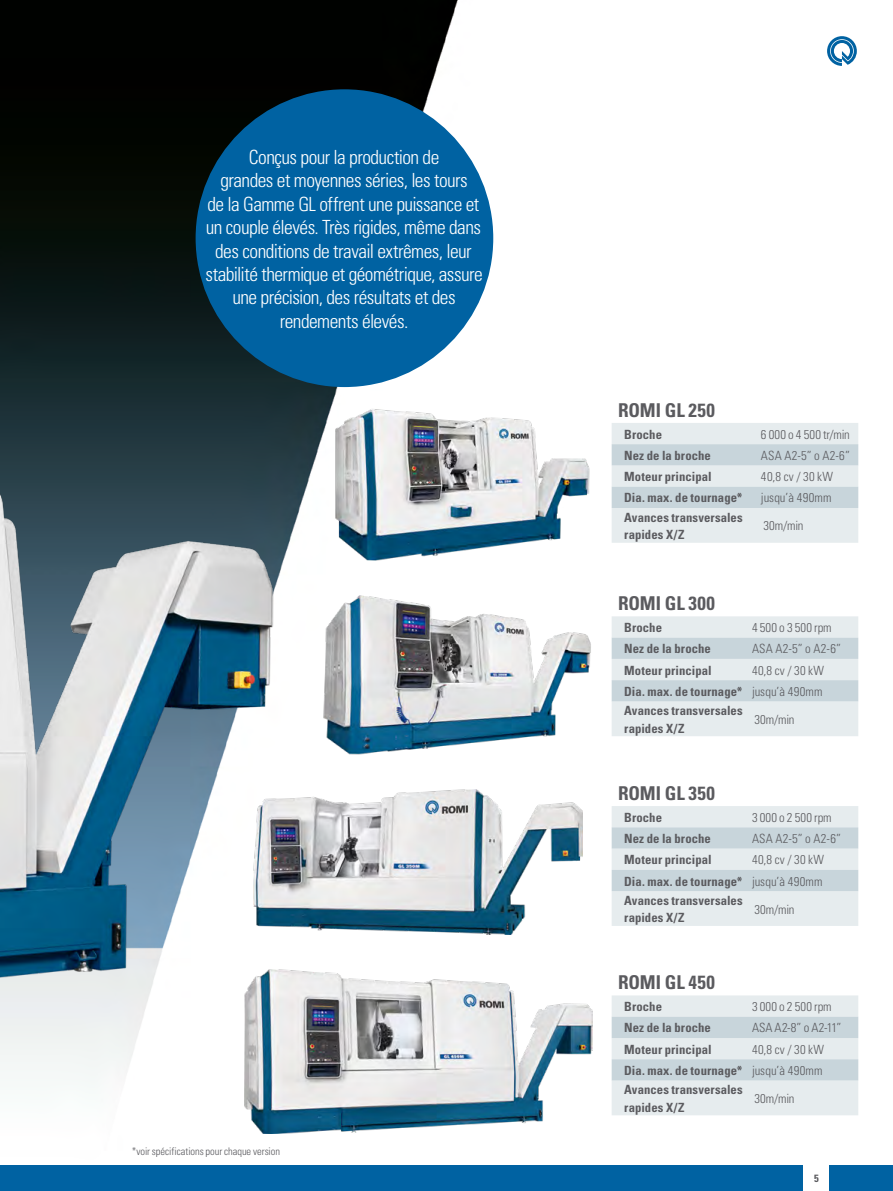
<style>
.page{position:relative;width:893px;height:1191px;background:#fff}
.page>*{position:absolute;margin:0;border:0;box-sizing:border-box;transform-origin:0 0}
.t1{font:300 condensed 19.5px/23.4px "Univers";letter-spacing:-.03em;color:#fff;text-align:center}
.t2{font:700 condensed 19.05px "Univers";letter-spacing:-.005em;color:#5b5b5f}
.t3{font:300 condensed 12.75px/21.3px "Univers";letter-spacing:.01em;color:#5b5b5f;text-align:right}
.t4{font:700 condensed 12.75px/17.5px "Univers";letter-spacing:.005em;color:#5b5b5f}
.t5{font:300 condensed 10.5px "Univers";letter-spacing:-.005em;color:#5b5b5f}
.t6{font:700 condensed 10.5px "Univers";color:#5b5b5f}
.s1{font-weight:700}
</style>
<div class="page">
<img style="left:0;top:0;width:612px;height:1134px">
<img style="left:0;top:352px;width:291px;height:713px">
<img style="left:332px;top:403px;width:264px;height:163px">
<img style="left:253px;top:790px;width:329px;height:144px">
<img style="left:320px;top:587px;width:274px;height:171px">
<img style="left:245px;top:969px;width:348px;height:164px">
<div style="left:196px;top:89px;width:297px;height:298px;background:#0062a2;border-radius:50%"></div>
<svg style="left:612px;top:423px;width:246px;height:120px;background:#dbe3e7"></svg>
<svg style="left:827px;top:36px;width:30px;height:30px"></svg>
<svg style="left:612px;top:616px;width:246px;height:120px;background:#dbe3e7"></svg>
<svg style="left:612px;top:806px;width:246px;height:120px;background:#dbe3e7"></svg>
<svg style="left:612px;top:995px;width:246px;height:120px;background:#dbe3e7"></svg>
<div style="left:829px;top:1165px;width:64px;height:26px;background:#0062a2"></div>
<div style="left:0;top:1165px;width:804px;height:26px;background:#0062a2"></div>
<p class="t1" style="left:206px;top:145px;width:279px">Conçus pour la production de<br>grandes et moyennes séries, les tours<br>de la Gamme GL offrent une puissance et un couple élevés. Très rigides, même dans des conditions de travail extrêmes, leur stabilité thermique et géométrique, assure une précision, des résultats et des rendements élevés.</p>
<p class="t5" style="left:132px;top:1144px;width:150px">*voir spécifications pour chaque version</p>
<h2 class="t2" style="left:618px;top:398px;width:98px">ROMI GL 250</h2>
<p class="t4" style="left:624px;top:425px;width:39px">Broche</p>
<p class="t3" style="left:761px;top:423px;width:90px">6 000 o 4 500 tr/min</p>
<p class="t4" style="left:624px;top:446px;width:88px">Nez de la broche</p>
<p class="t3" style="left:761px;top:445px;width:91px">ASA A2-5” o A2-6”</p>
<p class="t4" style="left:624px;top:468px;width:89px">Moteur principal</p>
<p class="t3" style="left:761px;top:466px;width:74px">40,8 cv / 30 kW</p>
<p class="t4" style="left:624px;top:489px;width:120px">Dia. max. de tournage*</p>
<p class="t3" style="left:761px;top:487px;width:72px">jusqu’à 490mm</p>
<p class="t4" style="left:624px;top:508px;width:120px">Avances transversales rapides X/Z</p>
<p class="t3" style="left:763px;top:515px;width:42px">30m/min</p>
<h2 class="t2" style="left:618px;top:591px;width:98px">ROMI GL 300</h2>
<p class="t4" style="left:624px;top:618px;width:39px">Broche</p>
<p class="t3" style="left:752px;top:617px;width:81px">4 500 o 3 500 rpm</p>
<p class="t4" style="left:624px;top:640px;width:88px">Nez de la broche</p>
<p class="t3" style="left:752px;top:638px;width:91px">ASA A2-5” o A2-6”</p>
<p class="t4" style="left:624px;top:661px;width:89px">Moteur principal</p>
<p class="t3" style="left:624px;top:659px;width:201px">40,8 cv / 30 kW<br><span class="s1">Dia. max. de tournage*</span> jusqu’à 490mm</p>
<p class="t4" style="left:624px;top:702px;width:120px">Avances transversales rapides X/Z</p>
<p class="t3" style="left:754px;top:708px;width:42px">30m/min</p>
<h2 class="t2" style="left:618px;top:781px;width:98px">ROMI GL 350</h2>
<p class="t4" style="left:624px;top:808px;width:39px">Broche</p>
<p class="t3" style="left:752px;top:806px;width:81px">3 000 o 2 500 rpm</p>
<p class="t4" style="left:624px;top:829px;width:88px">Nez de la broche</p>
<p class="t3" style="left:752px;top:828px;width:91px">ASA A2-5” o A2-6”</p>
<p class="t4" style="left:624px;top:851px;width:89px">Moteur principal</p>
<p class="t3" style="left:624px;top:849px;width:201px">40,8 cv / 30 kW<br><span class="s1">Dia. max. de tournage*</span> jusqu’à 490mm</p>
<p class="t4" style="left:624px;top:891px;width:120px">Avances transversales rapides X/Z</p>
<p class="t3" style="left:754px;top:898px;width:42px">30m/min</p>
<h2 class="t2" style="left:618px;top:970px;width:98px">ROMI GL 450</h2>
<p class="t4" style="left:624px;top:997px;width:39px">Broche</p>
<p class="t3" style="left:752px;top:996px;width:81px">3 000 o 2 500 rpm</p>
<p class="t4" style="left:624px;top:1019px;width:88px">Nez de la broche</p>
<p class="t3" style="left:752px;top:1017px;width:91px">ASA A2-8” o A2-11”</p>
<p class="t4" style="left:624px;top:1040px;width:89px">Moteur principal</p>
<p class="t3" style="left:624px;top:1038px;width:201px">40,8 cv / 30 kW<br><span class="s1">Dia. max. de tournage*</span> jusqu’à 490mm</p>
<p class="t4" style="left:624px;top:1080px;width:120px">Avances transversales rapides X/Z</p>
<p class="t3" style="left:754px;top:1087px;width:42px">30m/min</p>
<p class="t6" style="left:814px;top:1171px;width:6px">5</p>
</div>
